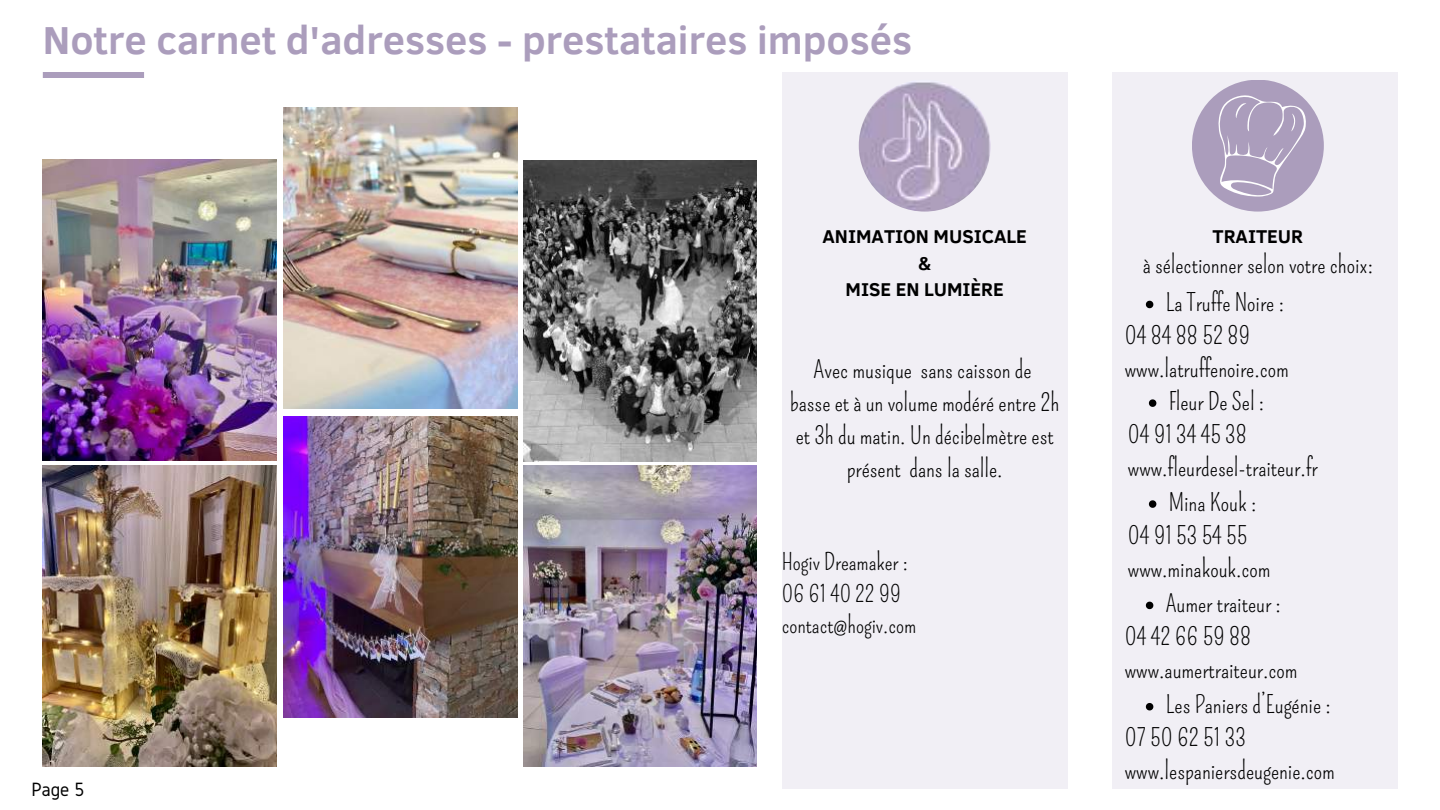
<style>
.page{position:relative;width:1440px;height:810px;background:#fff}
.page>*{position:absolute;margin:0;border:0;box-sizing:border-box;transform-origin:0 0}
.t1{font:700 40px "Clear Sans";color:#ab9dbc}
.t2{font:24px/33px "Pompiere";color:#000}
.t3{font:23px/31.5px "Pompiere";color:#000}
.t4{font:20px "Gidole";color:#000}
.t5{font:700 19px/26.2px "Clear Sans";color:#000;text-align:center}
</style>
<div class="page">
<div style="left:782px;top:72px;width:285px;height:717px;background:#f1eff5"></div>
<div style="left:1112px;top:72px;width:286px;height:717px;background:#f1eff5"></div>
<div style="left:1192px;top:80px;width:132px;height:132px;background:#ab9dbc;border-radius:50%"></div>
<img style="left:284px;top:108px;width:233px;height:301px">
<div style="left:43px;top:72px;width:101px;height:6px;background:#ab9dbc"></div>
<svg style="left:1218px;top:94px;width:89px;height:103px"></svg>
<svg style="left:1146px;top:301px;width:7px;height:7px"></svg>
<svg style="left:1146px;top:602px;width:7px;height:7px"></svg>
<svg style="left:1149px;top:500px;width:7px;height:8px"></svg>
<img style="left:859px;top:80px;width:132px;height:132px;border-radius:50%">
<img style="left:43px;top:160px;width:233px;height:301px">
<img style="left:43px;top:465px;width:233px;height:301px">
<img style="left:284px;top:417px;width:233px;height:301px">
<img style="left:524px;top:161px;width:233px;height:300px">
<img style="left:524px;top:465px;width:233px;height:301px">
<svg style="left:1149px;top:399px;width:7px;height:8px"></svg>
<svg style="left:1146px;top:703px;width:7px;height:7px"></svg>
<h1 class="t1" style="left:43px;top:10px;width:871px">Notre carnet d'adresses - prestataires imposés</h1>
<p class="t4" style="left:31px;top:778px;width:54px">Page 5</p>
<p class="t5" style="left:823px;top:223px;width:206px">ANIMATION MUSICALE &amp;<br>MISE EN LUMIÈRE</p>
<p class="t2" style="left:790px;top:354px;width:271px;text-align:center">Avec musique sans caisson de<br>basse et à un volume modéré entre 2h et 3h du matin. Un décibelmètre est présent dans la salle.</p>
<p class="t3" style="left:782px;top:547px;width:136px">Hogiv Dreamaker :<br>06 61 40 22 99 contact@hogiv.com</p>
<p class="t5" style="left:1213px;top:223px;width:92px">TRAITEUR</p>
<p class="t2" style="left:1166px;top:247px;width:209px;line-height:37.7px;text-indent:-23px">à sélectionner selon votre choix:<br>La Truffe Noire :</p>
<p class="t2" style="left:1125px;top:320px;width:165px">04 84 88 52 89 www.latruffenoire.com</p>
<p class="t2" style="left:1128px;top:385px;width:191px;text-indent:41px">Fleur De Sel :<br>04 91 34 45 38 www.fleurdesel-traiteur.fr</p>
<p class="t2" style="left:1128px;top:486px;width:144px;text-indent:41px">Mina Kouk :<br>04 91 53 54 55 www.minakouk.com</p>
<p class="t2" style="left:1125px;top:588px;width:174px;text-indent:41px">Aumer traiteur :<br>04 42 66 59 88 www.aumertraiteur.com</p>
<p class="t2" style="left:1125px;top:689px;width:212px;text-indent:41px">Les Paniers d’Eugénie :<br>07 50 62 51 33 www.lespaniersdeugenie.com</p>
</div>
